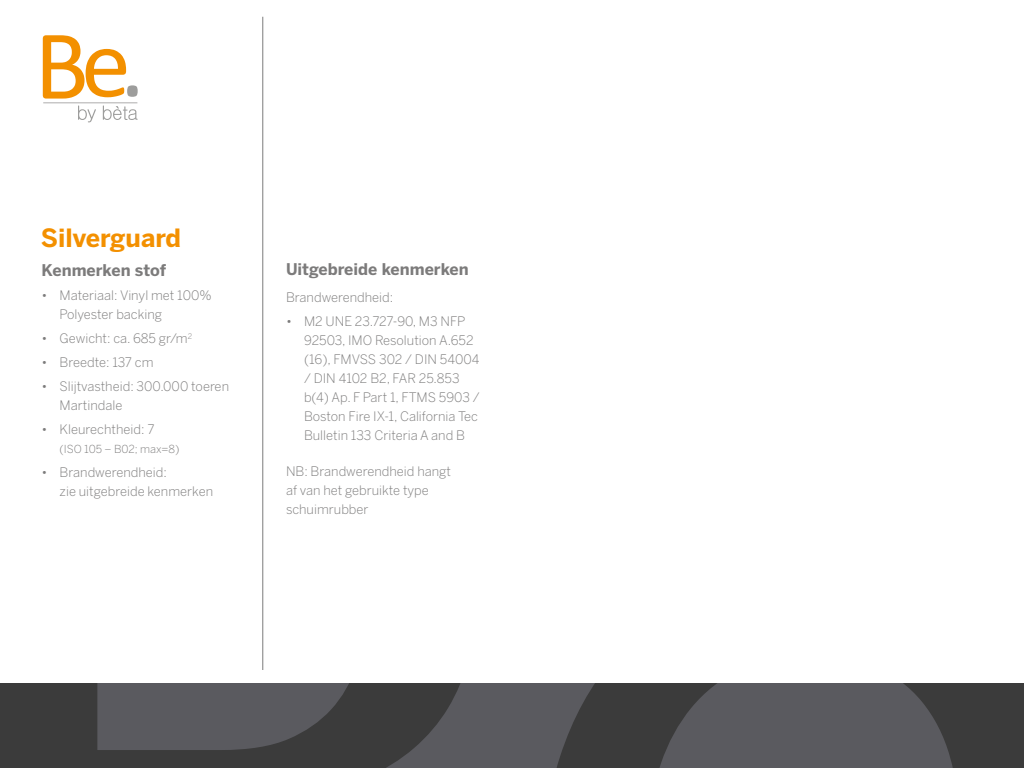
<style>
.page{position:relative;width:1024px;height:768px;background:#fff}
.page>*{position:absolute;margin:0;border:0;box-sizing:border-box;transform-origin:0 0}
.t1{font:700 25px "Benton Sans";color:#f39000}
.t2{font:700 16px "Benton Sans";color:#7c7b7b}
.t3{font:300 13px/19px "Benton Sans";color:#7c7b7b}
.t4{font:300 11px "Benton Sans";color:#7c7b7b}
</style>
<div class="page">
<svg style="left:0;top:683px;width:527px;height:85px;fill:#5a5a5f"></svg>
<svg style="left:541px;top:683px;width:483px;height:85px;fill:#5a5a5f"></svg>
<svg style="left:43px;top:35px;width:95px;height:64px"></svg>
<svg style="left:78px;top:106px;width:18px;height:16px"></svg>
<svg style="left:103px;top:106px;width:35px;height:14px"></svg>
<hr style="left:43px;top:102px;width:94px;height:1px;background:#b3b2b2">
<hr style="left:263px;top:17px;width:1px;height:653px;background:#7c7b7b">
<h1 class="t1" style="left:41px;top:223px;width:142px">Silverguard</h1>
<p class="t2" style="left:42px;top:261px;width:126px">Kenmerken stof</p>
<p class="t3" style="left:60px;top:286px;width:154px;text-indent:-18px">• Materiaal: Vinyl met 100%<br>Polyester backing</p>
<p class="t3" style="left:42px;top:329px;width:152px">• Gewicht: ca. 685 gr/m<sup>2</sup></p>
<p class="t3" style="left:42px;top:353px;width:114px">• Breedte: 137 cm</p>
<p class="t3" style="left:60px;top:377px;width:171px;text-indent:-18px">• Slijtvastheid: 300.000 toeren<br>Martindale</p>
<p class="t3" style="left:42px;top:420px;width:114px">• Kleurechtheid: 7</p>
<p class="t4" style="left:60px;top:443px;width:121px">(ISO 105 – B02; max=8)</p>
<p class="t3" style="left:60px;top:463px;width:155px;text-indent:-18px">• Brandwerendheid:<br>zie uitgebreide kenmerken</p>
<p class="t2" style="left:286px;top:260px;width:184px">Uitgebreide kenmerken</p>
<p class="t3" style="left:286px;top:288px;width:109px">Brandwerendheid:</p>
<p class="t3" style="left:304px;top:312px;width:177px;text-indent:-18px">• M2 UNE 23.727-90, M3 NFP<br>92503, IMO Resolution A.652 (16), FMVSS 302 / DIN 54004 / DIN 4102 B2, FAR 25.853 b(4) Ap. F Part 1, FTMS 5903 /<br>Boston Fire IX-1, California Tec<br>Bulletin 133 Criteria A and B</p>
<p class="t3" style="left:286px;top:461px;width:167px">NB: Brandwerendheid hangt af van het gebruikte type schuimrubber</p>
</div>
